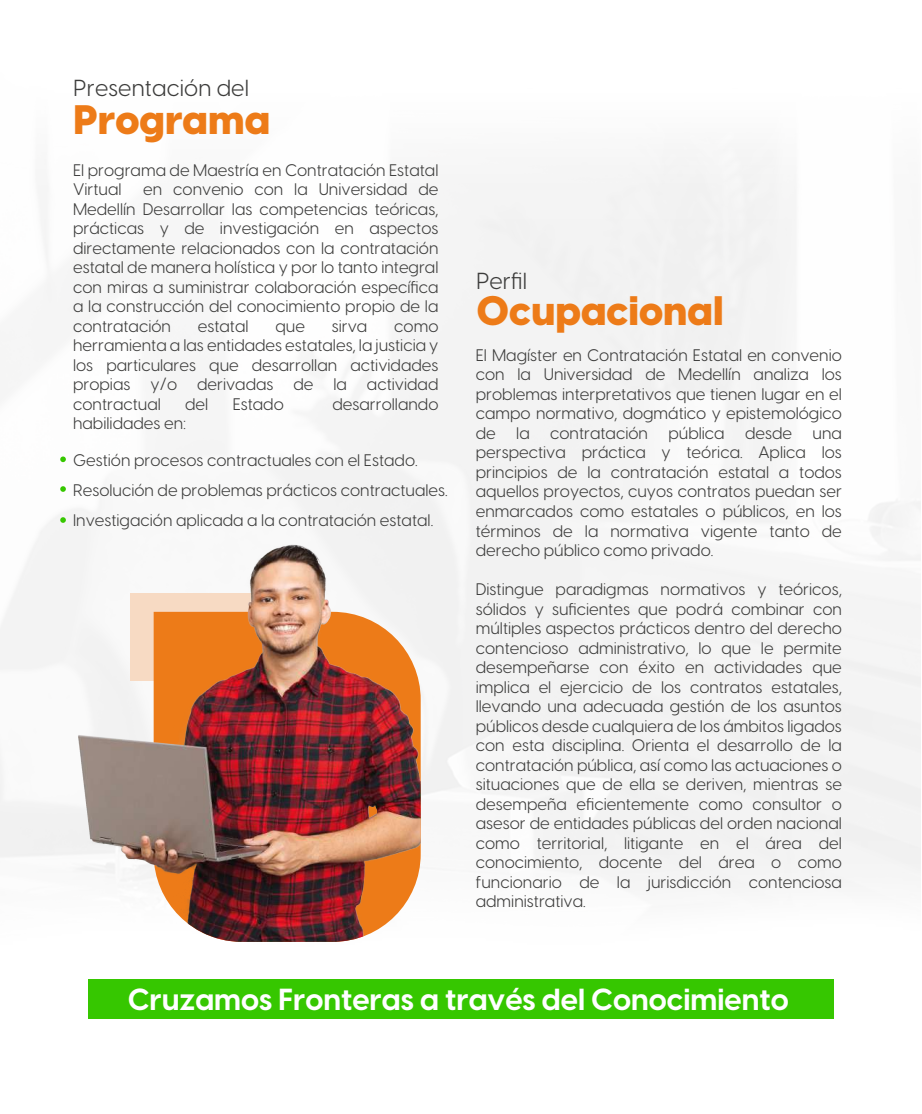
<style>
.page{position:relative;width:922px;height:1114px;background:#fff}
.page>*{position:absolute;margin:0;border:0;box-sizing:border-box;transform-origin:0 0}
.t1{font:800 40.5px "Visby CF";color:#ed7b18}
.t2{font:700 30px "Visby CF";color:#fff}
.t3{font:22.8px "Visby CF";letter-spacing:.005em;color:#3c3c3b}
.t4{font:16.5px/19.5px "Visby CF";color:#3c3c3b;text-align:justify}
</style>
<div class="page">
<img style="left:0;top:157px;width:920px;height:862px">
<img style="left:70px;top:520px;width:364px;height:421px">
<div style="left:88px;top:979px;width:745px;height:40px;background:#36c700"></div>
<svg style="left:60px;top:456px;width:6px;height:6px"></svg>
<svg style="left:60px;top:486px;width:6px;height:6px"></svg>
<svg style="left:60px;top:517px;width:6px;height:6px"></svg>
<h3 class="t3" style="left:74px;top:71px;width:177px">Presentación del</h3>
<h1 class="t1" style="left:74px;top:87px;width:198px">Programa</h1>
<p class="t4" style="left:73px;top:159px;width:366px">El programa de Maestría en Contratación Estatal<br>Virtual</p>
<p class="t4" style="left:73px;top:178px;width:367px;text-indent:70px">en convenio con la Universidad de Medellín Desarrollar las competencias teóricas, prácticas y de investigación en aspectos directamente relacionados con la contratación estatal de manera holística y por lo tanto integral con miras a suministrar colaboración específica a la construcción del conocimiento propio de la contratación</p>
<p class="t4" style="left:198px;top:315px;width:52px">estatal</p>
<p class="t4" style="left:275px;top:315px;width:31px">que</p>
<p class="t4" style="left:331px;top:315px;width:37px">sirva</p>
<p class="t4" style="left:73px;top:315px;width:367px;text-indent:321px">como herramienta a las entidades estatales, la justicia y los particulares que desarrollan actividades propias y/o derivadas de la actividad contractual</p>
<p class="t4" style="left:185px;top:393px;width:25px">del</p>
<p class="t4" style="left:232px;top:393px;width:53px">Estado</p>
<p class="t4" style="left:332px;top:393px;width:107px">desarrollando</p>
<p class="t4" style="left:73px;top:412px;width:114px">habilidades en:</p>
<p class="t4" style="left:73px;top:444px;width:376px;line-height:30px;text-align:left">Gestión procesos contractuales con el Estado.<br>Resolución de problemas prácticos contractuales.<br>Investigación aplicada a la contratación estatal.</p>
<h3 class="t3" style="left:476px;top:264px;width:52px">Perfil</h3>
<h1 class="t1" style="left:476px;top:278px;width:249px">Ocupacional</h1>
<p class="t4" style="left:475px;top:344px;width:367px">El Magíster en Contratación Estatal en convenio con la Universidad de Medellín analiza los problemas interpretativos que tienen lugar en el campo normativo, dogmático y epistemológico de la contratación pública desde una perspectiva práctica y teórica. Aplica los principios de la contratación estatal a todos aquellos proyectos, cuyos contratos puedan ser enmarcados como estatales o públicos, en los términos de la normativa vigente tanto de derecho público como privado.</p>
<p class="t4" style="left:475px;top:578px;width:367px">Distingue paradigmas normativos y teóricos, sólidos y suficientes que podrá combinar con múltiples aspectos prácticos dentro del derecho contencioso administrativo, lo que le permite desempeñarse con éxito en actividades que implica el ejercicio de los contratos estatales, llevando una adecuada gestión de los asuntos públicos desde cualquiera de los ámbitos ligados con esta disciplina. Orienta el desarrollo de la contratación pública, así como las actuaciones o situaciones que de ella se deriven, mientras se desempeña eficientemente como consultor o asesor de entidades públicas del orden nacional como territorial, litigante en el área del conocimiento, docente del área o como funcionario de la jurisdicción contenciosa administrativa.</p>
<h2 class="t2" style="left:128px;top:975px;width:662px">Cruzamos Fronteras a través del Conocimiento</h2>
</div>
